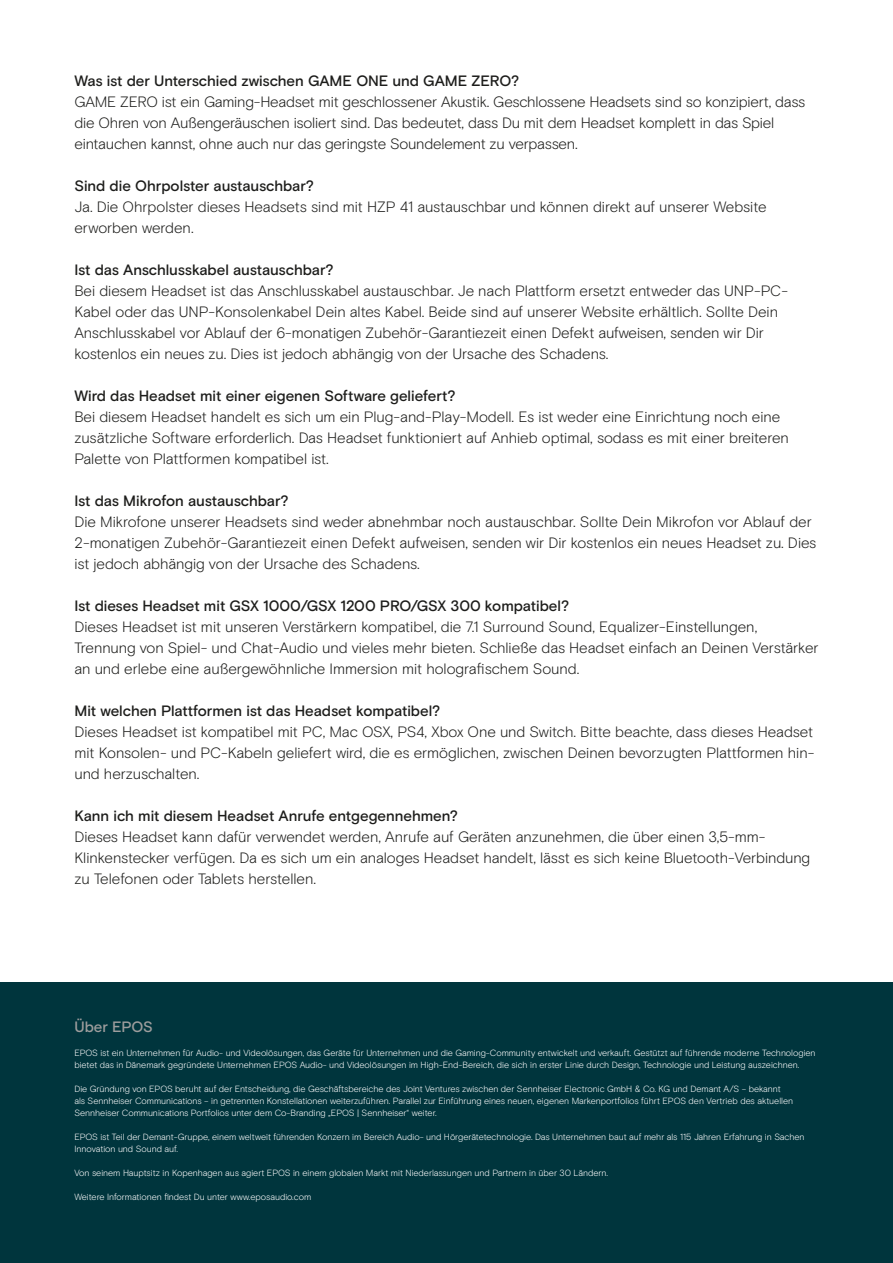
<style>
.page{position:relative;width:893px;height:1263px;background:#fff}
.page>*{position:absolute;margin:0;border:0;box-sizing:border-box;transform-origin:0 0}
.t1{font:300 15px/21px "EPOS Basis";letter-spacing:-.005em;color:#1d1d1b}
.t2{font:500 15px "EPOS Basis";letter-spacing:-.005em;color:#1d1d1b}
.t3{font:500 15px "EPOS Basis";letter-spacing:-.01em;color:#9d9d9d}
.t4{font:300 9px/12px "EPOS Basis";letter-spacing:-.005em;color:#fff}
</style>
<div class="page">
<div style="left:0;top:982px;width:893px;height:281px;background:#00353d"></div>
<p class="t2" style="left:74px;top:72px;width:446px">Was ist der Unterschied zwischen GAME ONE und GAME ZERO?</p>
<p class="t1" style="left:74px;top:92px;width:732px">GAME ZERO ist ein Gaming-Headset mit geschlossener Akustik. Geschlossene Headsets sind so konzipiert, dass die Ohren von Außengeräuschen isoliert sind. Das bedeutet, dass Du mit dem Headset komplett in das Spiel eintauchen kannst, ohne auch nur das geringste Soundelement zu verpassen.</p>
<p class="t2" style="left:74px;top:177px;width:241px">Sind die Ohrpolster austauschbar?</p>
<p class="t1" style="left:74px;top:197px;width:694px">Ja. Die Ohrpolster dieses Headsets sind mit HZP 41 austauschbar und können direkt auf unserer Website erworben werden.</p>
<p class="t2" style="left:74px;top:261px;width:261px">Ist das Anschlusskabel austauschbar?</p>
<p class="t1" style="left:74px;top:281px;width:715px">Bei diesem Headset ist das Anschlusskabel austauschbar. Je nach Plattform ersetzt entweder das UNP-PC-Kabel oder das UNP-Konsolenkabel Dein altes Kabel. Beide sind auf unserer Website erhältlich. Sollte Dein Anschlusskabel vor Ablauf der 6-monatigen Zubehör-Garantiezeit einen Defekt aufweisen, senden wir Dir kostenlos ein neues zu. Dies ist jedoch abhängig von der Ursache des Schadens.</p>
<p class="t2" style="left:74px;top:387px;width:383px">Wird das Headset mit einer eigenen Software geliefert?</p>
<p class="t1" style="left:74px;top:407px;width:716px">Bei diesem Headset handelt es sich um ein Plug-and-Play-Modell. Es ist weder eine Einrichtung noch eine zusätzliche Software erforderlich. Das Headset funktioniert auf Anhieb optimal, sodass es mit einer breiteren<br>Palette von Plattformen kompatibel ist.</p>
<p class="t2" style="left:74px;top:492px;width:216px">Ist das Mikrofon austauschbar?</p>
<p class="t1" style="left:74px;top:512px;width:743px">Die Mikrofone unserer Headsets sind weder abnehmbar noch austauschbar. Sollte Dein Mikrofon vor Ablauf der<br>2-monatigen Zubehör-Garantiezeit einen Defekt aufweisen, senden wir Dir kostenlos ein neues Headset zu. Dies ist jedoch abhängig von der Ursache des Schadens.</p>
<p class="t2" style="left:74px;top:597px;width:496px">Ist dieses Headset mit GSX 1000/GSX 1200 PRO/GSX 300 kompatibel?</p>
<p class="t1" style="left:74px;top:617px;width:746px">Dieses Headset ist mit unseren Verstärkern kompatibel, die 7.1 Surround Sound, Equalizer-Einstellungen,<br>Trennung von Spiel- und Chat-Audio und vieles mehr bieten. Schließe das Headset einfach an Deinen Verstärker an und erlebe eine außergewöhnliche Immersion mit holografischem Sound.</p>
<p class="t2" style="left:74px;top:702px;width:367px">Mit welchen Plattformen ist das Headset kompatibel?</p>
<p class="t1" style="left:74px;top:722px;width:742px;text-align:justify">Dieses Headset ist kompatibel mit PC, Mac OSX, PS4, Xbox One und Switch. Bitte beachte, dass dieses Headset mit Konsolen- und PC-Kabeln geliefert wird, die es ermöglichen, zwischen Deinen bevorzugten Plattformen hin&shy;und herzuschalten.</p>
<p class="t2" style="left:74px;top:807px;width:385px">Kann ich mit diesem Headset Anrufe entgegennehmen?</p>
<p class="t1" style="left:74px;top:827px;width:737px">Dieses Headset kann dafür verwendet werden, Anrufe auf Geräten anzunehmen, die über einen 3,5-mm-<br>Klinkenstecker verfügen. Da es sich um ein analoges Headset handelt, lässt es sich keine Bluetooth-Verbindung zu Telefonen oder Tablets herstellen.</p>
<p class="t3" style="left:74px;top:1018px;width:80px">Über EPOS</p>
<p class="t4" style="left:74px;top:1047px;width:743px">EPOS ist ein Unternehmen für Audio- und Videolösungen, das Geräte für Unternehmen und die Gaming-Community entwickelt und verkauft. Gestützt auf führende moderne Technologien bietet das in Dänemark gegründete Unternehmen EPOS Audio- und Videolösungen im High-End-Bereich, die sich in erster Linie durch Design, Technologie und Leistung auszeichnen.</p>
<p class="t4" style="left:74px;top:1083px;width:720px">Die Gründung von EPOS beruht auf der Entscheidung, die Geschäftsbereiche des Joint Ventures zwischen der Sennheiser Electronic GmbH &amp; Co. KG und Demant A/S – bekannt als Sennheiser Communications – in getrennten Konstellationen weiterzuführen. Parallel zur Einführung eines neuen, eigenen Markenportfolios führt EPOS den Vertrieb des aktuellen<br>Sennheiser Communications Portfolios unter dem Co-Branding „EPOS | Sennheiser“ weiter.</p>
<p class="t4" style="left:74px;top:1131px;width:732px">EPOS ist Teil der Demant-Gruppe, einem weltweit führenden Konzern im Bereich Audio- und Hörgerätetechnologie. Das Unternehmen baut auf mehr als 115 Jahren Erfahrung in Sachen<br>Innovation und Sound auf.</p>
<p class="t4" style="left:74px;top:1167px;width:535px">Von seinem Hauptsitz in Kopenhagen aus agiert EPOS in einem globalen Markt mit Niederlassungen und Partnern in über 30 Ländern.</p>
<p class="t4" style="left:74px;top:1191px;width:238px">Weitere Informationen findest Du unter www.eposaudio.com</p>
</div>
